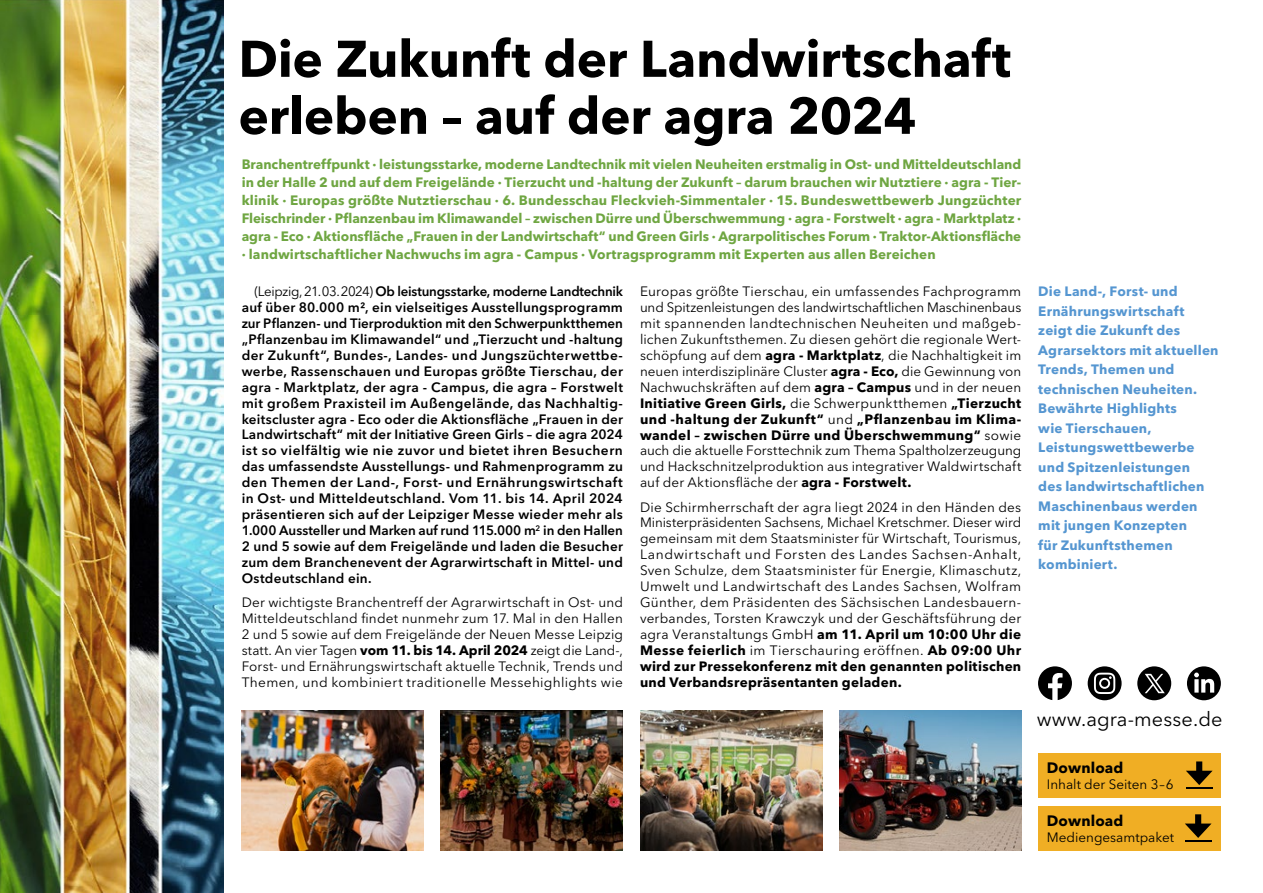
<style>
.page{position:relative;width:1263px;height:893px;background:#fff}
.page>*{position:absolute;margin:0;border:0;box-sizing:border-box;transform-origin:0 0}
.t1{font:700 51px/57px "Avenir Next LT Pro";letter-spacing:-.005em;color:#000}
.t2{font:19.95px "Avenir Next LT Pro";letter-spacing:.005em;color:#000}
.Fließtext{font:700 15px "Avenir Next LT Pro";letter-spacing:.01em;color:#000}
.Fließtext-2{font:13.5px/15.9px "Avenir Next LT Pro";letter-spacing:.015em;color:#000;text-align:justify}
.Fließtext-3{font:600 13.5px/15.9px "Avenir Next LT Pro";letter-spacing:.02em;color:#000;text-align:justify}
.Fließtext-4{font:700 13.5px/18px "Avenir Next LT Pro";letter-spacing:.005em;color:#6fa642;text-align:justify}
.Fließtext-5{font:700 13.5px/19.5px "Avenir Next LT Pro";letter-spacing:.015em;color:#5596d1}
.s1{font-weight:400}
.s2{font-weight:700}
</style>
<div class="page">
<img style="left:242px;top:710px;width:182px;height:140px">
<img style="left:441px;top:710px;width:182px;height:140px">
<img style="left:640px;top:710px;width:182px;height:140px">
<img style="left:839px;top:710px;width:182px;height:140px">
<img style="left:0;top:0;width:224px;height:893px">
<div style="left:1038px;top:753px;width:182px;height:45px;background:#f0ae24"></div>
<div style="left:1196px;top:761px;width:6px;height:15px;background:#000"></div>
<svg style="left:1186px;top:771px;width:26px;height:18px"></svg>
<div style="left:1038px;top:806px;width:182px;height:45px;background:#f0ae24"></div>
<hr style="left:1185px;top:840px;width:26px;height:2px;background:#000">
<div style="left:1195px;top:814px;width:6px;height:15px;background:#000"></div>
<svg style="left:1185px;top:823px;width:26px;height:15px"></svg>
<div style="left:1088px;top:666px;width:33px;height:34px;background:#000;border-radius:50%"></div>
<svg style="left:1094px;top:673px;width:21px;height:21px"></svg>
<div style="left:1187px;top:666px;width:34px;height:34px;background:#000;border-radius:50%"></div>
<svg style="left:1194px;top:673px;width:20px;height:20px"></svg>
<svg style="left:1038px;top:666px;width:34px;height:34px"></svg>
<svg style="left:1137px;top:666px;width:34px;height:34px"></svg>
<p class="t1" style="left:238px;top:30px;width:774px">Die Zukunft der Landwirtschaft erleben – auf der agra 2024</p>
<p class="Fließtext-4" style="left:242px;top:155px;width:781px">Branchentreffpunkt · leistungsstarke, moderne Landtechnik mit vielen Neuheiten erstmalig in Ost- und Mitteldeutschland in der Halle 2 und auf dem Freigelände · Tierzucht und -haltung der Zukunft – darum brauchen wir Nutztiere · agra - Tier&shy;klinik · Europas größte Nutztierschau · 6. Bundesschau Fleckvieh-Simmentaler · 15. Bundeswettbewerb Jungzüchter Fleischrinder · Pflanzenbau im Klimawandel – zwischen Dürre und Überschwemmung · agra - Forstwelt · agra - Marktplatz · agra - Eco · Aktionsfläche „Frauen in der Landwirtschaft“ und Green Girls · Agrarpolitisches Forum · Traktor-Aktionsfläche · landwirtschaftlicher Nachwuchs im agra - Campus · Vortragsprogramm mit Experten aus allen Bereichen</p>
<p class="Fließtext-3" style="left:242px;top:283px;width:383px;text-indent:13px"><span class="s1">(Leipzig, 21.03.2024)</span> Ob leistungsstarke, moderne Landtechnik auf über 80.000 m², ein vielseitiges Ausstellungsprogramm zur Pflanzen- und Tierproduktion mit den Schwerpunktthemen „Pflanzenbau im Klimawandel“ und „Tierzucht und -haltung der Zukunft“, Bundes-, Landes- und Jungszüchterwettbe&shy;werbe, Rassenschauen und Europas größte Tierschau, der agra - Marktplatz, der agra - Campus, die agra – Forstwelt mit großem Praxisteil im Außengelände, das Nachhaltig&shy;keitscluster agra - Eco oder die Aktionsfläche „Frauen in der Landwirtschaft“ mit der Initiative Green Girls – die agra 2024 ist so vielfältig wie nie zuvor und bietet ihren Besuchern das umfassendste Ausstellungs- und Rahmenprogramm zu den Themen der Land-, Forst- und Ernährungswirtschaft in Ost- und Mitteldeutschland. Vom 11. bis 14. April 2024 präsentieren sich auf der Leipziger Messe wieder mehr als 1.000 Aussteller und Marken auf rund 115.000 m<sup>2</sup> in den Hallen 2 und 5 sowie auf dem Freigelände und laden die Besucher zum dem Branchenevent der Agrarwirtschaft in Mittel- und Ostdeutschland ein.</p>
<p class="Fließtext-2" style="left:242px;top:594px;width:383px">Der wichtigste Branchentreff der Agrarwirtschaft in Ost- und Mitteldeutschland findet nunmehr zum 17. Mal in den Hallen 2 und 5 sowie auf dem Freigelände der Neuen Messe Leipzig statt. An vier Tagen <span class="s2">vom 11. bis 14. April 2024</span> zeigt die Land-, Forst- und Ernährungswirtschaft aktuelle Technik, Trends und Themen, und kombiniert traditionelle Messehighlights wie</p>
<p class="Fließtext-2" style="left:640px;top:283px;width:383px">Europas größte Tierschau, ein umfassendes Fachprogramm und Spitzenleistungen des landwirtschaftlichen Maschinenbaus mit spannenden landtechnischen Neuheiten und maßgeb&shy;lichen Zukunftsthemen. Zu diesen gehört die regionale Wert&shy;schöpfung auf dem <span class="s2">agra - Marktplatz</span>, die Nachhaltigkeit im neuen interdisziplinäre Cluster <span class="s2">agra - Eco,</span> die Gewinnung von Nachwuchskräften auf dem <span class="s2">agra – Campus</span> und in der neuen <span class="s2">Initiative Green Girls,</span> die Schwerpunktthemen <span class="s2">„Tierzucht und -haltung der Zukunft“</span> und <span class="s2">„Pflanzenbau im Klima&shy;wandel – zwischen Dürre und Überschwemmung“</span> sowie auch die aktuelle Forsttechnik zum Thema Spaltholzerzeugung und Hackschnitzelproduktion aus integrativer Waldwirtschaft auf der Aktionsfläche der <span class="s2">agra - Forstwelt.</span></p>
<p class="Fließtext-2" style="left:640px;top:499px;width:383px">Die Schirmherrschaft der agra liegt 2024 in den Händen des Ministerpräsidenten Sachsens, Michael Kretschmer. Dieser wird gemeinsam mit dem Staatsminister für Wirtschaft, Tourismus, Landwirtschaft und Forsten des Landes Sachsen-Anhalt, Sven Schulze, dem Staatsminister für Energie, Klimaschutz, Umwelt und Landwirtschaft des Landes Sachsen, Wolfram Günther, dem Präsidenten des Sächsischen Landesbauern&shy;verbandes, Torsten Krawczyk und der Geschäftsführung der agra Veranstaltungs GmbH <span class="s2">am 11. April um 10:00 Uhr die Messe feierlich</span> im Tierschauring eröffnen. <span class="s2">Ab 09:00 Uhr wird zur Pressekonferenz mit den genannten politischen und Verbandsrepräsentanten geladen.</span></p>
<p class="Fließtext-5" style="left:1038px;top:282px;width:182px">Die Land-, Forst- und<br>Ernährungswirtschaft zeigt die Zukunft des<br>Agrarsektors mit aktuellen<br>Trends, Themen und technischen Neuheiten.<br>Bewährte Highlights<br>wie Tierschauen,<br>Leistungswettbewerbe und Spitzenleistungen<br>des landwirtschaftlichen<br>Maschinenbaus werden mit jungen Konzepten<br>für Zukunftsthemen kombiniert.</p>
<p class="t2" style="left:1037px;top:707px;width:187px">www.agra-messe.de</p>
<p class="Fließtext" style="left:1047px;top:758px;width:78px">Download</p>
<p class="Fließtext-2" style="left:1047px;top:777px;width:128px">Inhalt der Seiten 3–6</p>
<p class="Fließtext" style="left:1047px;top:811px;width:78px">Download</p>
<p class="Fließtext-2" style="left:1047px;top:829px;width:129px">Mediengesamtpaket</p>
</div>
